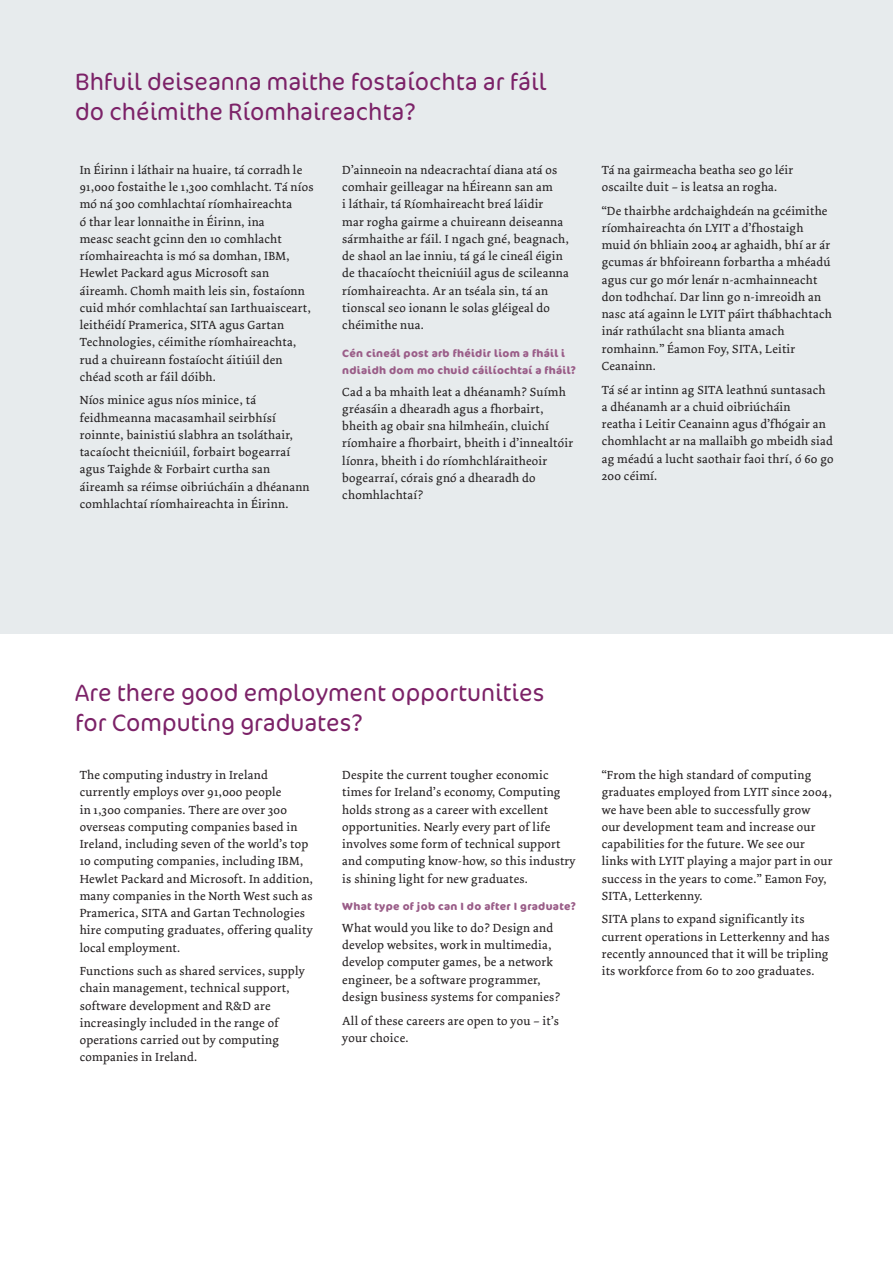
<style>
.page{position:relative;width:893px;height:1263px;background:#fff}
.page>*{position:absolute;margin:0;border:0;box-sizing:border-box;transform-origin:0 0}
.t1{font:300 24px/30px "Cocon";color:#7c2268}
.t2{font:12.3px/17.2px "Dolly";letter-spacing:.02em;color:#231f20}
.t3{font:700 10.5px/17.2px "Cocon";letter-spacing:.03em;color:#9a5d88}
</style>
<div class="page">
<div style="left:0;top:0;width:893px;height:634px;background:#e7ebed"></div>
<h1 class="t1" style="left:75px;top:67px;width:473px">Bhfuil deiseanna maithe fostaíochta ar fáil do chéimithe Ríomhaireachta?</h1>
<p class="t2" style="left:80px;top:161px;width:235px">In Éirinn i láthair na huaire, tá corradh le 91,000 fostaithe le 1,300 comhlacht. Tá níos mó ná 300 comhlachtaí ríomhaireachta<br>ó thar lear lonnaithe in Éirinn, ina<br>measc seacht gcinn den 10 comhlacht ríomhaireachta is mó sa domhan, IBM, Hewlet Packard agus Microsoft san áireamh. Chomh maith leis sin, fostaíonn cuid mhór comhlachtaí san Iarthuaisceart, leithéidí Pramerica, SITA agus Gartan Technologies, céimithe ríomhaireachta, rud a chuireann fostaíocht áitiúil den chéad scoth ar fáil dóibh.</p>
<p class="t2" style="left:80px;top:392px;width:231px">Níos minice agus níos minice, tá feidhmeanna macasamhail seirbhísí roinnte, bainistiú slabhra an tsoláthair, tacaíocht theicniúil, forbairt bogearraí agus Taighde &amp; Forbairt curtha san áireamh sa réimse oibriúcháin a dhéanann comhlachtaí ríomhaireachta in Éirinn.</p>
<p class="t2" style="left:342px;top:161px;width:228px">D’ainneoin na ndeacrachtaí diana atá os comhair geilleagar na hÉireann san am<br>i láthair, tá Ríomhaireacht breá láidir<br>mar rogha gairme a chuireann deiseanna sármhaithe ar fáil. I ngach gné, beagnach, de shaol an lae inniu, tá gá le cineál éigin de thacaíocht theicniúil agus de scileanna ríomhaireachta. Ar an tséala sin, tá an tionscal seo ionann le solas gléigeal do chéimithe nua.</p>
<p class="t3" style="left:342px;top:345px;width:235px">Cén cineál post arb fhéidir liom a fháil i ndiaidh dom mo chuid cáilíochtaí a fháil?</p>
<p class="t2" style="left:342px;top:383px;width:232px">Cad a ba mhaith leat a dhéanamh? Suímh gréasáin a dhearadh agus a fhorbairt, bheith ag obair sna hilmheáin, cluichí ríomhaire a fhorbairt, bheith i d’innealtóir líonra, bheith i do ríomhchláraitheoir bogearraí, córais gnó a dhearadh do chomhlachtaí?</p>
<p class="t2" style="left:602px;top:161px;width:193px">Tá na gairmeacha beatha seo go léir oscailte duit – is leatsa an rogha.</p>
<p class="t2" style="left:602px;top:202px;width:232px">“De thairbhe ardchaighdeán na gcéimithe ríomhaireachta ón LYIT a d’fhostaigh muid ón bhliain 2004 ar aghaidh, bhí ar ár gcumas ár bhfoireann forbartha a mhéadú agus cur go mór lenár n-acmhainneacht don todhchaí. Dar linn go n-imreoidh an nasc atá againn le LYIT páirt thábhachtach inár rathúlacht sna blianta amach romhainn.” Éamon Foy, SITA, Leitir Ceanainn.</p>
<p class="t2" style="left:602px;top:381px;width:233px">Tá sé ar intinn ag SITA leathnú suntasach a dhéanamh ar a chuid oibriúcháin<br>reatha i Leitir Ceanainn agus d’fhógair an chomhlacht ar na mallaibh go mbeidh siad ag méadú a lucht saothair faoi thrí, ó 60 go 200 céimí.</p>
<h1 class="t1" style="left:75px;top:678px;width:471px">Are there good employment opportunities for Computing graduates?</h1>
<p class="t2" style="left:80px;top:767px;width:235px">The computing industry in Ireland currently employs over 91,000 people<br>in 1,300 companies. There are over 300 overseas computing companies based in Ireland, including seven of the world’s top 10 computing companies, including IBM, Hewlet Packard and Microsoft. In addition, many companies in the North West such as Pramerica, SITA and Gartan Technologies hire computing graduates, offering quality local employment.</p>
<p class="t2" style="left:80px;top:963px;width:227px">Functions such as shared services, supply chain management, technical support, software development and R&amp;D are increasingly included in the range of operations carried out by computing companies in Ireland.</p>
<p class="t2" style="left:342px;top:767px;width:235px">Despite the current tougher economic times for Ireland’s economy, Computing holds strong as a career with excellent opportunities. Nearly every part of life involves some form of technical support and computing know-how, so this industry is shining light for new graduates.</p>
<p class="t3" style="left:342px;top:898px;width:235px">What type of job can I do after I graduate?</p>
<p class="t2" style="left:342px;top:919px;width:219px">What would you like to do? Design and develop websites, work in multimedia, develop computer games, be a network engineer, be a software programmer, design business systems for companies?</p>
<p class="t2" style="left:342px;top:1012px;width:218px">All of these careers are open to you – it’s your choice.</p>
<p class="t2" style="left:602px;top:767px;width:232px">“From the high standard of computing graduates employed from LYIT since 2004, we have been able to successfully grow<br>our development team and increase our capabilities for the future. We see our links with LYIT playing a major part in our success in the years to come.” Eamon Foy, SITA, Letterkenny.</p>
<p class="t2" style="left:602px;top:911px;width:229px">SITA plans to expand significantly its current operations in Letterkenny and has recently announced that it will be tripling its workforce from 60 to 200 graduates.</p>
</div>
